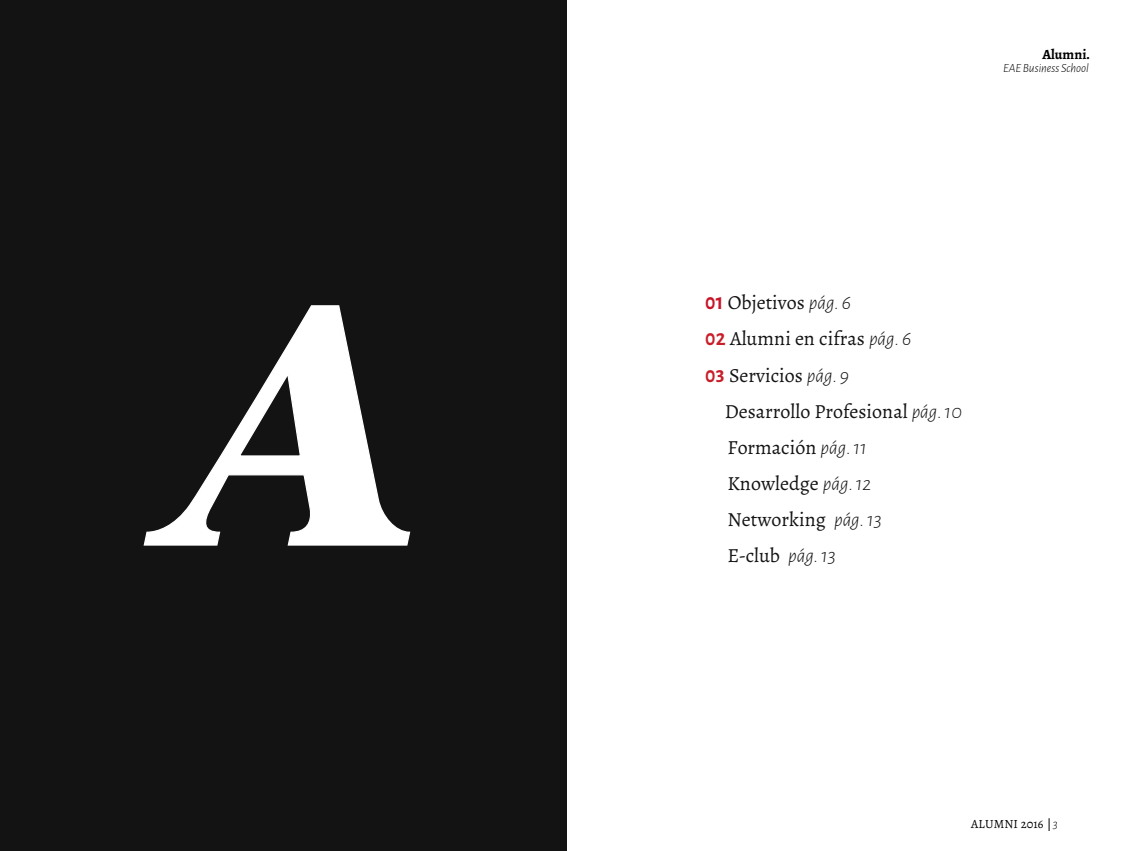
<style>
.page{position:relative;width:1134px;height:851px;background:#fff}
.page>*{position:absolute;margin:0;border:0;box-sizing:border-box;transform-origin:0 0}
.t1{font:20px/36px "Alegreya";color:#131313}
.t2{font:700 14px "Alegreya";color:#000}
.t3{font:italic 300 12.5px "Alegreya Sans";color:#000}
.t4{font:12.5px "Alegreya";letter-spacing:.01em;color:#000}
.s1{font-family:"Alegreya Sans";font-weight:700;color:#c71527}
.s2{font-family:"Alegreya Sans";font-weight:300;font-style:italic}
.s3{font-family:"Alegreya Sans";font-weight:700;color:#c81e29}
</style>
<div class="page">
<svg style="left:1049px;top:818px;width:1px;height:12px"></svg>
<div style="left:0;top:0;width:567px;height:850px;background:#131313"></div>
<svg style="left:143px;top:305px;width:268px;height:241px"></svg>
<p class="t2" style="left:1042px;top:46px;width:49px">Alumni.</p>
<p class="t3" style="left:1003px;top:60px;width:87px">EAE Business School</p>
<p class="t1" style="left:705px;top:285px;width:208px"><span class="s1">01</span> Objetivos <span class="s2">pág. 6<br></span><span class="s3">02</span> Alumni en cifras <span class="s2">pág. 6<br></span><span class="s3">03</span> Servicios <span class="s2">pág. 9</span></p>
<p class="t1" style="left:725px;top:393px;width:239px">Desarrollo Profesional <span class="s2">pág. 10<br></span>Formación <span class="s2">pág. 11<br></span>Knowledge <span class="s2">pág. 12<br></span>Networking <span class="s2">pág. 13<br></span>E-club <span class="s2">pág. 13</span></p>
<p class="t4" style="left:971px;top:816px;width:88px">ALUMNI 2016 <span class="s2">3</span></p>
</div>
